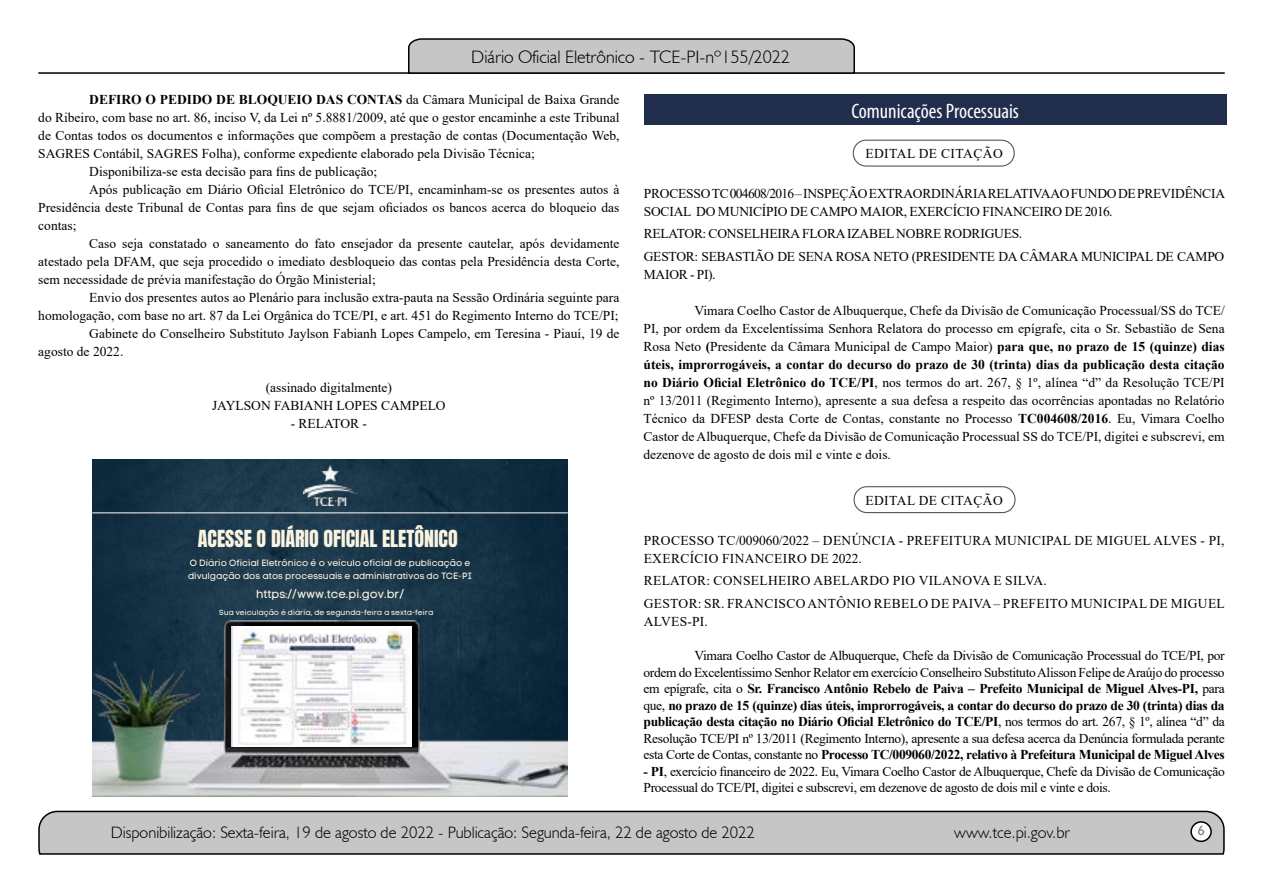
<style>
.page{position:relative;width:1263px;height:893px;background:#fff}
.page>*{position:absolute;margin:0;border:0;box-sizing:border-box;transform-origin:0 0}
.t1{font:condensed 21px "Myriad Pro";color:#fff}
.t2{font:19.95px "Anton";color:#f9f3e1}
.t3{font:300 18px "Humanist 521 BT";color:#000}
.t4{font:300 16.5px "Humanist 521 BT";color:#000}
.t5{font:15px "Estrangelo Edessa";color:#808080}
.t6{font:13.5px/18px "Times New Roman";color:#000}
.t7{font:13.5px/18px "Times New Roman";letter-spacing:.025em;color:#000}
.t8{font:13.5px/16.5px "Times New Roman";letter-spacing:-.025em;color:#000}
.t9{font:700 13.5px "Times New Roman";color:#000}
.t10{font:13.5px "Times New Roman";letter-spacing:.035em;color:#000}
.t11{font:11.55px "Code Pro Normal LC";color:#f9f3e1}
.t12{font:9px/12.5px "Code Pro Normal LC";color:#f9f3e1}
.t13{font:7.5px "Code Pro Normal LC";color:#f9f3e1}
.s1{font-weight:400}
.s2{font-weight:700}
</style>
<div class="page">
<svg style="left:38px;top:810px;width:1187px;height:45px;background:#b9b9b9"></svg>
<div style="left:1191px;top:822px;width:20px;height:19px;background:#fff;border-radius:50%"></div>
<div style="left:1190px;top:821px;width:22px;height:21px;border:2px solid #000;border-radius:50%"></div>
<hr style="left:38px;top:72px;width:1187px;height:2px;background:#000">
<svg style="left:407px;top:38px;width:449px;height:36px;background:#b4b4b4"></svg>
<div style="left:644px;top:94px;width:582px;height:31px;background:#212d4c"></div>
<div style="left:853px;top:140px;width:162px;height:27px;border:1px solid #575756;border-radius:13px"></div>
<div style="left:853px;top:486px;width:162px;height:27px;border:1px solid #575756;border-radius:13px"></div>
<img style="left:92px;top:459px;width:476px;height:161px">
<img style="left:92px;top:620px;width:476px;height:177px">
<img style="left:231px;top:626px;width:181px;height:121px">
<hr style="left:93px;top:512px;width:474px;height:1px;background:#fff">
<img style="left:303px;top:465px;width:54px;height:41px">
<h3 class="t3" style="left:471px;top:46px;width:320px">Diário Oficial Eletrônico - TCE-PI-nº155/2022</h3>
<p class="t9" style="left:89px;top:89px;width:532px">DEFIRO O PEDIDO DE BLOQUEIO DAS CONTAS <span class="s1">da Câmara Municipal de Baixa Grande</span></p>
<p class="t6" style="left:38px;top:108px;width:583px">do Ribeiro, com base no art. 86, inciso V, da Lei nº 5.8881/2009, até que o gestor encaminhe a este Tribunal</p>
<p class="t6" style="left:38px;top:126px;width:583px">de Contas todos os documentos e informações que compõem a prestação de contas (Documentação Web,</p>
<p class="t6" style="left:38px;top:144px;width:498px">SAGRES Contábil, SAGRES Folha), conforme expediente elaborado pela Divisão Técnica;</p>
<p class="t6" style="left:89px;top:162px;width:289px">Disponibiliza-se esta decisão para fins de publicação;</p>
<p class="t6" style="left:89px;top:180px;width:532px">Após publicação em Diário Oficial Eletrônico do TCE/PI, encaminham-se os presentes autos à</p>
<p class="t6" style="left:38px;top:198px;width:583px">Presidência deste Tribunal de Contas para fins de que sejam oficiados os bancos acerca do bloqueio das</p>
<p class="t6" style="left:38px;top:216px;width:40px">contas;</p>
<p class="t6" style="left:89px;top:234px;width:532px">Caso seja constatado o saneamento do fato ensejador da presente cautelar, após devidamente</p>
<p class="t6" style="left:38px;top:252px;width:583px">atestado pela DFAM, que seja procedido o imediato desbloqueio das contas pela Presidência desta Corte,</p>
<p class="t6" style="left:38px;top:270px;width:339px">sem necessidade de prévia manifestação do Órgão Ministerial;</p>
<p class="t6" style="left:89px;top:288px;width:532px">Envio dos presentes autos ao Plenário para inclusão extra-pauta na Sessão Ordinária seguinte para</p>
<p class="t6" style="left:38px;top:306px;width:582px">homologação, com base no art. 87 da Lei Orgânica do TCE/PI, e art. 451 do Regimento Interno do TCE/PI;</p>
<p class="t6" style="left:89px;top:324px;width:532px">Gabinete do Conselheiro Substituto Jaylson Fabianh Lopes Campelo, em Teresina - Piauí, 19 de</p>
<p class="t6" style="left:38px;top:342px;width:87px">agosto de 2022.</p>
<p class="t6" style="left:212px;top:378px;width:235px;text-align:center">(assinado digitalmente)<br>JAYLSON FABIANH LOPES CAMPELO</p>
<p class="t6" style="left:291px;top:414px;width:78px">- RELATOR -</p>
<h2 class="t2" style="left:198px;top:529px;width:261px">ACESSE O DIÁRIO OFICIAL ELETÔNICO</h2>
<p class="t12" style="left:188px;top:557px;width:286px">O Diário Oficial Eletrônico é o veículo oficial de publicação e divulgação dos atos processuais e administrativos do TCE-PI</p>
<p class="t13" style="left:219px;top:608px;width:216px">Sua veiculação é diária, de segunda-feira a sexta-feira</p>
<p class="t11" style="left:256px;top:587px;width:150px">https://www.tce.pi.gov.br/</p>
<h1 class="t1" style="left:851px;top:98px;width:169px">Comunicações Processuais</h1>
<p class="t10" style="left:865px;top:144px;width:139px">EDITAL DE CITAÇÃO</p>
<p class="t6" style="left:644px;top:184px;width:583px">PROCESSO TC 004608/2016 – INSPEÇÃO EXTRAORDINÁRIA RELATIVA AO FUNDO DE PREVIDÊNCIA<br>SOCIAL DO MUNICÍPIO DE CAMPO MAIOR, EXERCÍCIO FINANCEIRO DE 2016.</p>
<p class="t6" style="left:644px;top:222px;width:582px;line-height:22.2px">RELATOR: CONSELHEIRA FLORA IZABEL NOBRE RODRIGUES.<br>GESTOR: SEBASTIÃO DE SENA ROSA NETO (PRESIDENTE DA CÂMARA MUNICIPAL DE CAMPO</p>
<p class="t6" style="left:644px;top:265px;width:73px">MAIOR - PI).</p>
<p class="t6" style="left:643px;top:301px;width:583px;text-align:justify;text-indent:51px">Vimara Coelho Castor de Albuquerque, Chefe da Divisão de Comunicação Processual/SS do TCE/ PI, por ordem da Excelentíssima Senhora Relatora do processo em epígrafe, cita o Sr. Sebastião de Sena Rosa Neto <span class="s2">(</span>Presidente da Câmara Municipal de Campo Maior) <span class="s2">para que, no prazo de 15 (quinze) dias úteis, improrrogáveis, a contar do decurso do prazo de 30 (trinta) dias da publicação desta citação no Diário Oficial Eletrônico do TCE/PI</span>, nos termos do art. 267, § 1º, alínea “d” da Resolução TCE/PI nº 13/2011 (Regimento Interno), apresente a sua defesa a respeito das ocorrências apontadas no Relatório Técnico da DFESP desta Corte de Contas, constante no Processo <span class="s2">TC004608/2016</span>. Eu, Vimara Coelho Castor de Albuquerque, Chefe da Divisão de Comunicação Processual SS do TCE/PI, digitei e subscrevi, em dezenove de agosto de dois mil e vinte e dois.</p>
<p class="t10" style="left:865px;top:491px;width:139px">EDITAL DE CITAÇÃO</p>
<p class="t7" style="left:644px;top:531px;width:582px">PROCESSO TC/009060/2022 – DENÚNCIA - PREFEITURA MUNICIPAL DE MIGUEL ALVES - PI,<br>EXERCÍCIO FINANCEIRO DE 2022.</p>
<p class="t7" style="left:644px;top:569px;width:583px;line-height:22.2px">RELATOR: CONSELHEIRO ABELARDO PIO VILANOVA E SILVA.<br>GESTOR: SR. FRANCISCO ANTÔNIO REBELO DE PAIVA – PREFEITO MUNICIPAL DE MIGUEL</p>
<p class="t6" style="left:644px;top:611px;width:66px">ALVES-PI.</p>
<p class="t6" style="left:643px;top:647px;width:583px;line-height:16.5px;text-align:justify;text-indent:51px">Vimara Coelho Castor de Albuquerque, Chefe da Divisão de Comunicação Processual do TCE/PI, por ordem do Excelentíssimo Senhor Relator em exercício Conselheiro Substituto Alisson Felipe de Araújo do processo em epígrafe, cita o <span class="s2">Sr. Francisco Antônio Rebelo de Paiva – Prefeito Municipal de Miguel Alves-PI,</span> para que, <span class="s2">no prazo de 15 (quinze) dias úteis, improrrogáveis, a contar do decurso do prazo de 30 (trinta) dias da publicação desta citação no Diário Oficial Eletrônico do TCE/PI</span>, nos termos do art. 267, § 1º, alínea “d” da Resolução TCE/PI nº 13/2011 (Regimento Interno), apresente a sua defesa acerca da Denúncia formulada perante esta Corte de Contas, constante no <span class="s2">Processo TC/009060/2022, relativo à Prefeitura Municipal de Miguel Alves</span></p>
<p class="t8" style="left:643px;top:762px;width:583px"><span class="s2">- PI</span>, exercício financeiro de 2022. Eu, Vimara Coelho Castor de Albuquerque, Chefe da Divisão de Comunicação<br>Processual do TCE/PI, digitei e subscrevi, em dezenove de agosto de dois mil e vinte e dois.</p>
<p class="t4" style="left:111px;top:822px;width:646px">Disponibilização: Sexta-feira, 19 de agosto de 2022 - Publicação: Segunda-feira, 22 de agosto de 2022</p>
<p class="t4" style="left:954px;top:822px;width:117px">www.tce.pi.gov.br</p>
<p class="t5" style="left:1197px;top:823px;width:9px">6</p>
</div>
